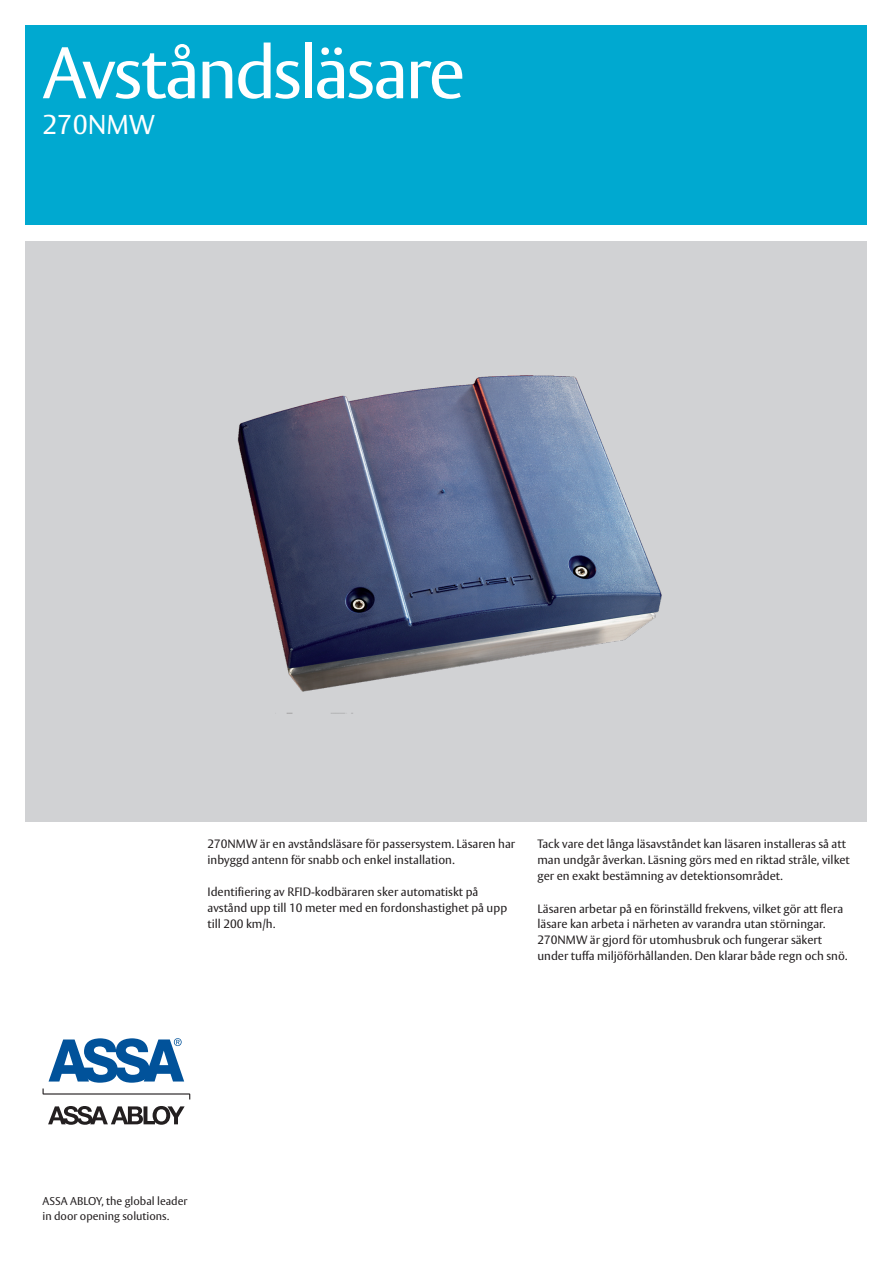
<style>
.page{position:relative;width:893px;height:1263px;background:#fff}
.page>*{position:absolute;margin:0;border:0;box-sizing:border-box;transform-origin:0 0}
.Huvudrubrik_framsida{font:72px "ASSA Vesta";letter-spacing:-.04em;color:#fff}
.Underrubrik_framsida{font:27px "ASSA Vesta";color:#fff}
.Brödtext{font:12px/15.8px "ASSA Vesta";color:#231f20}
.t1{font:11.25px "ASSA Vesta";color:#231f20}
</style>
<div class="page">
<div style="left:26px;top:242px;width:841px;height:580px;background:#d1d2d4"></div>
<div style="left:26px;top:26px;width:841px;height:199px;background:#00a9d0"></div>
<svg style="left:48px;top:1106px;width:137px;height:19px"></svg>
<svg style="left:43px;top:1038px;width:147px;height:61px"></svg>
<img style="left:237px;top:375px;width:425px;height:339px">
<p class="Huvudrubrik_framsida" style="left:43px;top:30px;width:424px">Avståndsläsare</p>
<p class="Underrubrik_framsida" style="left:43px;top:108px;width:114px">270NMW</p>
<p class="Brödtext" style="left:207px;top:837px;width:309px">270NMW är en avståndsläsare för passersystem. Läsaren har inbyggd antenn för snabb och enkel installation.</p>
<p class="Brödtext" style="left:207px;top:885px;width:301px">Identifiering av RFID-kodbäraren sker automatiskt på avstånd upp till 10 meter med en fordonshastighet på upp till 200 km/h.</p>
<p class="Brödtext" style="left:537px;top:837px;width:314px">Tack vare det långa läsavståndet kan läsaren installeras så att man undgår åverkan. Läsning görs med en riktad stråle, vilket ger en exakt bestämning av detektionsområdet.</p>
<p class="Brödtext" style="left:537px;top:901px;width:312px">Läsaren arbetar på en förinställd frekvens, vilket gör att flera läsare kan arbeta i närheten av varandra utan störningar.<br>270NMW är gjord för utomhusbruk och fungerar säkert under tuffa miljöförhållanden. Den klarar både regn och snö.</p>
<p class="t1" style="left:43px;top:1195px;width:147px">ASSA ABLOY, the global leader</p>
<p class="t1" style="left:43px;top:1210px;width:128px">in door opening solutions.</p>
</div>
